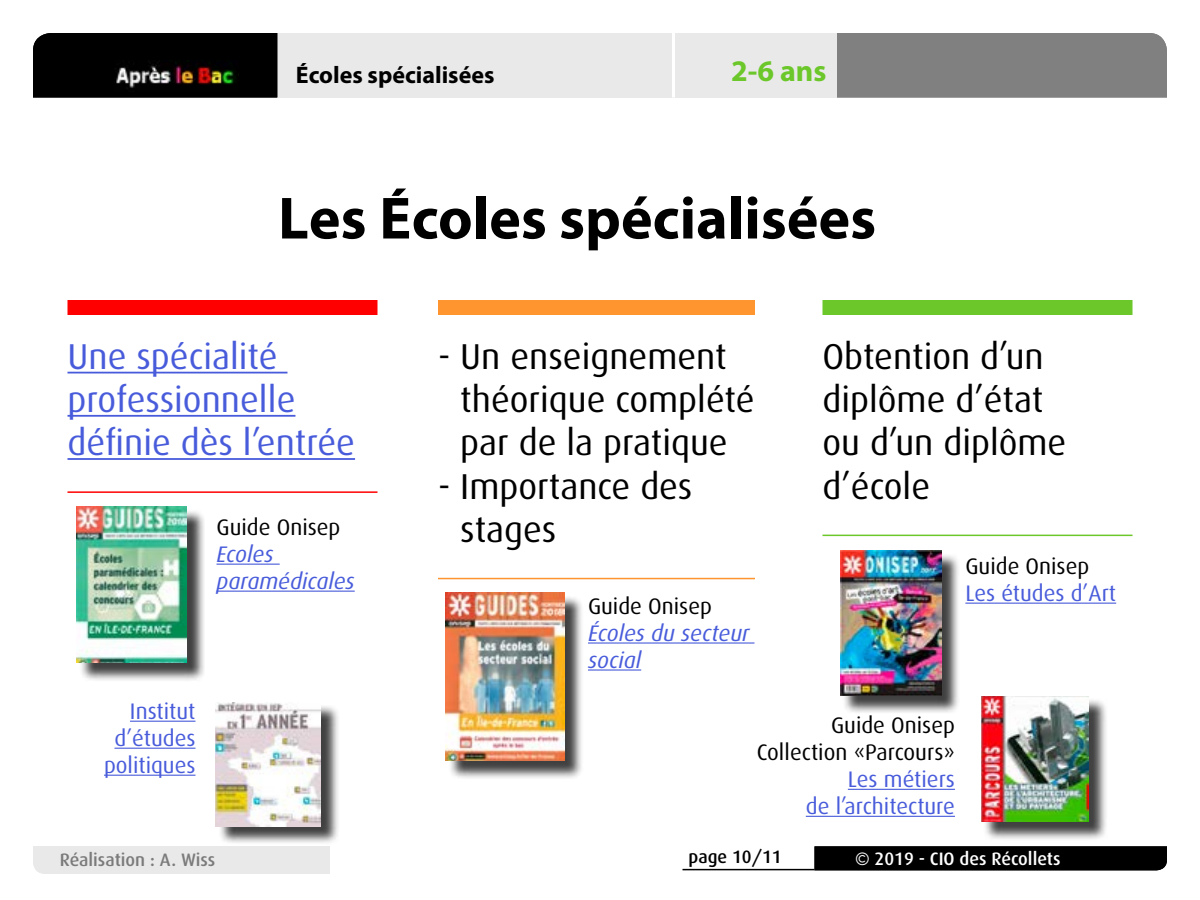
<style>
.page{position:relative;width:1200px;height:900px;background:#fff}
.page>*{position:absolute;margin:0;border:0;box-sizing:border-box;transform-origin:0 0}
.t1{font:700 60px "Myriad Pro";color:#000}
.t2{font:36px/43.2px "Dax";color:#000}
.t3{font:36px/43.2px "Dax";color:#485cdb}
.t4{font:700 30px "Myriad Pro";color:#6bc72a}
.t5{font:700 24px "Myriad Pro";color:#000}
.t6{font:22.5px/27px "Dax";color:#485cdb;text-align:right}
.t7{font:22.5px/27px "Dax";color:#000;text-align:right}
.t8{font:italic 22.5px/27px "Dax";color:#485cdb}
.t9{font:500 18px "Dax";color:#fff}
.t10{font:500 18px "Dax";color:#7b7b7b}
.t11{font:500 18px "Dax";color:#000}
</style>
<div class="page">
<div style="left:278px;top:33px;width:559px;height:65px;background:#e9e9e9"></div>
<div style="left:837px;top:33px;width:330px;height:65px;background:#808080"></div>
<svg style="left:33px;top:33px;width:245px;height:65px;background:#0e0c0a"></svg>
<div style="left:33px;top:846px;width:297px;height:28px;background:#e9e9e9"></div>
<hr style="left:682px;top:869px;width:132px;height:1px;background:#000">
<div style="left:814px;top:846px;width:353px;height:24px;background:#000"></div>
<div style="left:68px;top:300px;width:310px;height:15px;background:#f00"></div>
<hr style="left:68px;top:372px;width:219px;height:1px;background:#485cdb">
<hr style="left:68px;top:415px;width:227px;height:2px;background:#485cdb">
<hr style="left:68px;top:491px;width:310px;height:2px;background:#f00">
<hr style="left:68px;top:458px;width:287px;height:2px;background:#485cdb">
<div style="left:438px;top:300px;width:317px;height:15px;background:#ff952f"></div>
<hr style="left:438px;top:578px;width:317px;height:1px;background:#ff952f">
<div style="left:823px;top:300px;width:310px;height:15px;background:#6bc72a"></div>
<hr style="left:823px;top:535px;width:310px;height:1px;background:#6bc72a">
<hr style="left:216px;top:564px;width:64px;height:1px;background:#485cdb">
<hr style="left:216px;top:591px;width:139px;height:1px;background:#485cdb">
<hr style="left:588px;top:642px;width:166px;height:2px;background:#485cdb">
<hr style="left:588px;top:669px;width:53px;height:2px;background:#485cdb">
<hr style="left:965px;top:603px;width:151px;height:1px;background:#485cdb">
<div style="left:843px;top:553px;width:118px;height:162px;background:#000;opacity:.75"></div>
<img style="left:840px;top:551px;width:102px;height:145px">
<hr style="left:672px;top:33px;width:3px;height:65px;background:#fff">
<div style="left:218px;top:705px;width:122px;height:141px;background:#000;opacity:.75"></div>
<img style="left:216px;top:702px;width:104px;height:124px">
<hr style="left:130px;top:721px;width:66px;height:1px;background:#485cdb">
<hr style="left:115px;top:748px;width:80px;height:1px;background:#485cdb">
<hr style="left:104px;top:775px;width:92px;height:1px;background:#485cdb">
<hr style="left:848px;top:789px;width:107px;height:1px;background:#485cdb">
<hr style="left:806px;top:816px;width:149px;height:1px;background:#485cdb">
<div style="left:448px;top:595px;width:135px;height:185px;background:#000;opacity:.75"></div>
<img style="left:446px;top:592px;width:118px;height:168px">
<div style="left:79px;top:509px;width:126px;height:173px;background:#000;opacity:.75"></div>
<img style="left:76px;top:507px;width:111px;height:156px">
<div style="left:984px;top:699px;width:124px;height:142px;background:#000;opacity:.75"></div>
<img style="left:981px;top:696px;width:108px;height:126px">
<p class="t5" style="left:296px;top:62px;width:200px">Écoles spécialisées</p>
<p class="t4" style="left:731px;top:54px;width:97px">2-6 ans</p>
<h1 class="t1" style="left:278px;top:185px;width:600px">Les Écoles spécialisées</h1>
<p class="t3" style="left:68px;top:335px;width:289px">Une spécialité professionnelle définie dès l’entrée</p>
<p class="t2" style="left:460px;top:335px;width:296px;text-indent:-22px">- Un enseignement théorique complété par de la pratique</p>
<p class="t2" style="left:460px;top:465px;width:234px;text-indent:-22px">- Importance des stages</p>
<p class="t7" style="left:216px;top:514px;width:125px">Guide Onisep</p>
<p class="t8" style="left:216px;top:541px;width:140px">Ecoles paramédicales</p>
<p class="t7" style="left:588px;top:593px;width:125px">Guide Onisep</p>
<p class="t8" style="left:588px;top:620px;width:163px">Écoles du secteur social</p>
<p class="t2" style="left:823px;top:335px;width:245px">Obtention d’un diplôme d’état ou d’un diplôme d’école</p>
<p class="t7" style="left:965px;top:553px;width:125px">Guide Onisep</p>
<p class="t6" style="left:965px;top:580px;width:152px">Les études d’Art</p>
<p class="t6" style="left:104px;top:698px;width:93px">Institut d’études politiques</p>
<p class="t7" style="left:757px;top:712px;width:200px">Guide Onisep<br>Collection «Parcours»</p>
<p class="t6" style="left:806px;top:766px;width:151px">Les métiers<br>de l’architecture</p>
<p class="t10" style="left:60px;top:850px;width:157px">Réalisation : A. Wiss</p>
<p class="t11" style="left:688px;top:847px;width:95px">page 10/11</p>
<p class="t9" style="left:855px;top:848px;width:207px">© 2019 - CIO des Récollets</p>
</div>
